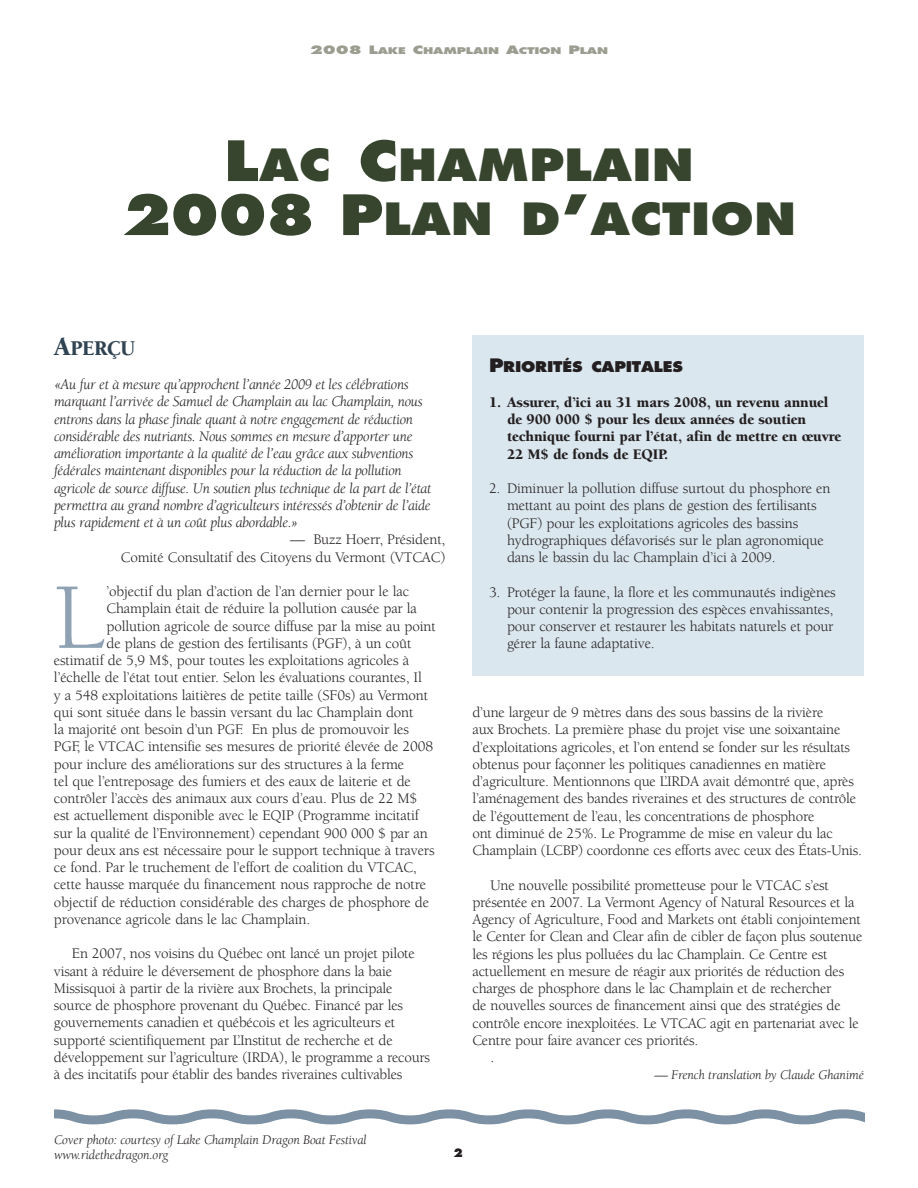
<style>
.page{position:relative;width:918px;height:1188px;background:#fff}
.page>*{position:absolute;margin:0;border:0;box-sizing:border-box;transform-origin:0 0}
.t1{font:96.45px "Berkeley Std";color:#8fa2b4}
.t2{font:43.2px/54px "Futura Std Extra Bold SC800";letter-spacing:.01em;color:#37452e;text-align:center;scale:1.1 1}
.t3{font:21.6px "Berkeley Std Black SC800";letter-spacing:-.015em;color:#304352;scale:.95 1}
.t4{font:15px/17.2px "Berkeley Std";letter-spacing:-.015em;color:#231f20}
.t5{font:italic 15px/17.2px "Berkeley Std";letter-spacing:-.02em;color:#231f20}
.t6{font:900 15px/17.2px "Berkeley Std";letter-spacing:-.01em;color:#231f20}
.t7{font:14.4px "Futura Std Extra Bold SC800";letter-spacing:-.015em;color:#231f20;scale:1.1 1}
.t8{font:italic 13.5px/15.8px "Berkeley Std";letter-spacing:-.01em;color:#231f20}
.t9{font:800 11.25px "Futura Std";color:#231f20}
.t10{font:9px "Futura Std Extra Bold SC800";letter-spacing:-.015em;color:#9b9d90;scale:1.4 1}
.s1{font-size:11.25px}
.s2{font-size:54px}
.s3{font-size:27px}
.s4{font-size:18px}
</style>
<div class="page">
<svg style="left:54px;top:1109px;width:810px;height:15px"></svg>
<div style="left:473px;top:336px;width:391px;height:340px;background:#dbe7ef"></div>
<p class="t10" style="left:310px;top:46px;width:214px"><span class="s1">2008 L</span>AKE <span class="s1">C</span>HAMPLAIN <span class="s1">A</span>CTION <span class="s1">P</span>LAN</p>
<h2 class="t2" style="left:122px;top:139px;width:614px"><span class="s2">L</span>AC <span class="s2">C</span>HAMPLAIN<br><span class="s2">2008 P</span>LAN D<span class="s2">’</span>ACTION</h2>
<h3 class="t3" style="left:54px;top:335px;width:87px"><span class="s3">A</span>PERÇU</h3>
<p class="t5" style="left:54px;top:377px;width:379px">«Au fur et à mesure qu’approchent l’année 2009 et les célébrations marquant l’arrivée de Samuel de Champlain au lac Champlain, nous entrons dans la phase finale quant à notre engagement de réduction considérable des nutriants. Nous sommes en mesure d’apporter une amélioration importante à la qualité de l’eau grâce aux subventions fédérales maintenant disponibles pour la réduction de la pollution agricole de source diffuse. Un soutien plus technique de la part de l’état permettra au grand nombre d’agriculteurs intéressés d’obtenir de l’aide plus rapidement et à un coût plus abordable.»</p>
<p class="t4" style="left:121px;top:532px;width:326px;text-align:right">— Buzz Hoerr, Président,<br>Comité Consultatif des Citoyens du Vermont (VTCAC)</p>
<h1 class="t1" style="left:54px;top:578px;width:52px">L</h1>
<p class="t4" style="left:106px;top:584px;width:304px">’objectif du plan d’action de l’an dernier pour le lac</p>
<p class="t4" style="left:106px;top:601px;width:312px">Champlain était de réduire la pollution causée par la</p>
<p class="t4" style="left:106px;top:618px;width:331px">pollution agricole de source diffuse par la mise au point</p>
<p class="t4" style="left:106px;top:636px;width:307px">de plans de gestion des fertilisants (PGF), à un coût</p>
<p class="t4" style="left:54px;top:653px;width:357px">estimatif de 5,9 M$, pour toutes les exploitations agricoles à</p>
<p class="t4" style="left:54px;top:670px;width:369px">l’échelle de l’état tout entier. Selon les évaluations courantes, Il</p>
<p class="t4" style="left:54px;top:687px;width:376px">y a 548 exploitations laitières de petite taille (SF0s) au Vermont</p>
<p class="t4" style="left:54px;top:705px;width:361px">qui sont située dans le bassin versant du lac Champlain dont</p>
<p class="t4" style="left:54px;top:722px;width:357px">la majorité ont besoin d’un PGF. En plus de promouvoir les</p>
<p class="t4" style="left:54px;top:739px;width:381px">PGF, le VTCAC intensifie ses mesures de priorité élevée de 2008</p>
<p class="t4" style="left:54px;top:756px;width:352px">pour inclure des améliorations sur des structures à la ferme</p>
<p class="t4" style="left:54px;top:774px;width:358px">tel que l’entreposage des fumiers et des eaux de laiterie et de</p>
<p class="t4" style="left:54px;top:791px;width:365px">contrôler l’accès des animaux aux cours d’eau. Plus de 22 M$</p>
<p class="t4" style="left:54px;top:808px;width:367px">est actuellement disponible avec le EQIP (Programme incitatif</p>
<p class="t4" style="left:54px;top:825px;width:375px">sur la qualité de l’Environnement) cependant 900 000 $ par an</p>
<p class="t4" style="left:54px;top:843px;width:382px">pour deux ans est nécessaire pour le support technique à travers</p>
<p class="t4" style="left:54px;top:860px;width:364px">ce fond. Par le truchement de l’effort de coalition du VTCAC,</p>
<p class="t4" style="left:54px;top:877px;width:374px">cette hausse marquée du financement nous rapproche de notre</p>
<p class="t4" style="left:54px;top:894px;width:377px">objectif de réduction considérable des charges de phosphore de</p>
<p class="t4" style="left:54px;top:912px;width:258px">provenance agricole dans le lac Champlain.</p>
<p class="t4" style="left:54px;top:946px;width:378px;text-indent:18px">En 2007, nos voisins du Québec ont lancé un projet pilote visant à réduire le déversement de phosphore dans la baie Missisquoi à partir de la rivière aux Brochets, la principale source de phosphore provenant du Québec. Financé par les gouvernements canadien et québécois et les agriculteurs et supporté scientifiquement par L’Institut de recherche et de développement sur l’agriculture (IRDA), le programme a recours à des incitatifs pour établir des bandes riveraines cultivables</p>
<p class="t7" style="left:489px;top:359px;width:178px"><span class="s4">P</span>RIORITÉS CAPITALES</p>
<p class="t6" style="left:507px;top:393px;width:336px;text-indent:-18px">1. Assurer, d’ici au 31 mars 2008, un revenu annuel de 900 000 $ pour les deux années de soutien technique fourni par l’état, afin de mettre en œuvre 22 M$ de fonds de EQIP.</p>
<p class="t4" style="left:507px;top:481px;width:325px;text-indent:-18px">2. Diminuer la pollution diffuse surtout du phosphore en mettant au point des plans de gestion des fertilisants (PGF) pour les exploitations agricoles des bassins hydrographiques défavorisés sur le plan agronomique dans le bassin du lac Champlain d’ici à 2009.</p>
<p class="t4" style="left:507px;top:584px;width:330px;text-indent:-18px">3. Protéger la faune, la flore et les communautés indigènes pour contenir la progression des espèces envahissantes, pour conserver et restaurer les habitats naturels et pour gérer la faune adaptative.</p>
<p class="t4" style="left:473px;top:705px;width:391px">d’une largeur de 9 mètres dans des sous bassins de la rivière<br>aux Brochets. La première phase du projet vise une soixantaine d’exploitations agricoles, et l’on entend se fonder sur les résultats obtenus pour façonner les politiques canadiennes en matière d’agriculture. Mentionnons que L’IRDA avait démontré que, après l’aménagement des bandes riveraines et des structures de contrôle de l’égouttement de l’eau, les concentrations de phosphore<br>ont diminué de 25%. Le Programme de mise en valeur du lac Champlain (LCBP) coordonne ces efforts avec ceux des États-Unis.</p>
<p class="t4" style="left:491px;top:877px;width:340px">Une nouvelle possibilité prometteuse pour le VTCAC s’est</p>
<p class="t4" style="left:473px;top:895px;width:384px">présentée en 2007. La Vermont Agency of Natural Resources et la</p>
<p class="t4" style="left:473px;top:912px;width:390px">Agency of Agriculture, Food and Markets ont établi conjointement</p>
<p class="t4" style="left:473px;top:929px;width:392px">le Center for Clean and Clear afin de cibler de façon plus soutenue</p>
<p class="t4" style="left:473px;top:946px;width:357px">les régions les plus polluées du lac Champlain. Ce Centre est</p>
<p class="t4" style="left:473px;top:964px;width:373px">actuellement en mesure de réagir aux priorités de réduction des</p>
<p class="t4" style="left:473px;top:981px;width:360px">charges de phosphore dans le lac Champlain et de rechercher</p>
<p class="t4" style="left:473px;top:998px;width:370px">de nouvelles sources de financement ainsi que des stratégies de</p>
<p class="t4" style="left:473px;top:1015px;width:388px">contrôle encore inexploitées. Le VTCAC agit en partenariat avec le</p>
<p class="t4" style="left:473px;top:1033px;width:227px">Centre pour faire avancer ces priorités.</p>
<p class="t4" style="left:491px;top:1050px;width:5px">.</p>
<p class="t8" style="left:654px;top:1068px;width:211px">— French translation by Claude Ghanimé</p>
<p class="t8" style="left:54px;top:1132px;width:314px">Cover photo: courtesy of Lake Champlain Dragon Boat Festival www.ridethedragon.org</p>
<p class="t9" style="left:454px;top:1147px;width:11px">2</p>
</div>
